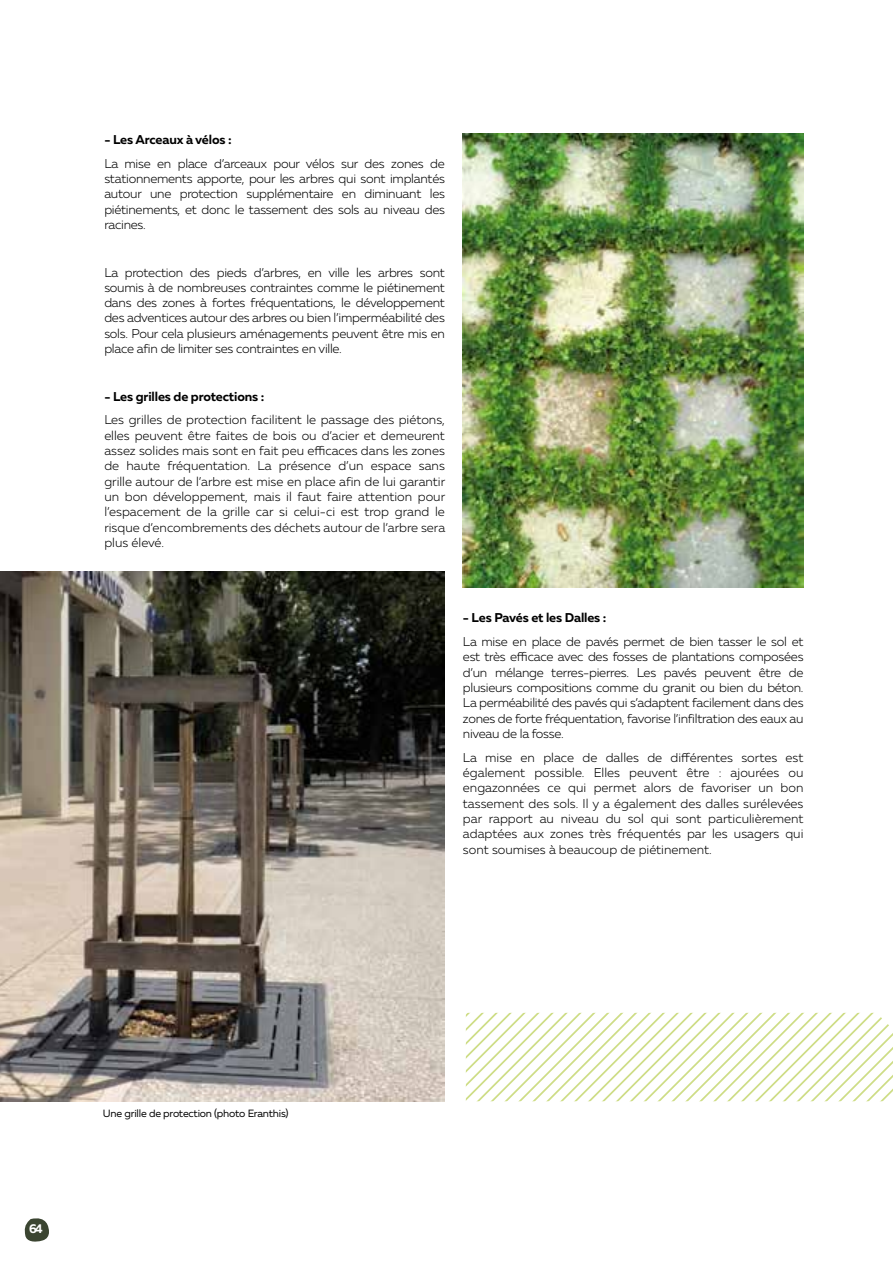
<style>
.page{position:relative;width:893px;height:1263px;background:#fff}
.page>*{position:absolute;margin:0;border:0;box-sizing:border-box;transform-origin:0 0}
.t1{font:300 12.75px/15.3px "Muller";letter-spacing:-.02em;color:#000;text-align:justify}
.t2{font:700 12.75px "Muller";letter-spacing:-.01em;color:#000}
.t3{font:700 12.75px "Muller";color:#fff;scale:.95 1}
.t4{font:10.5px "Muller";letter-spacing:-.02em;color:#000}
</style>
<div class="page">
<img style="left:463px;top:134px;width:340px;height:453px">
<img style="left:0;top:572px;width:445px;height:529px">
<svg style="left:466px;top:1013px;width:427px;height:88px"></svg>
<svg style="left:24px;top:1218px;width:25px;height:24px"></svg>
<p class="t2" style="left:104px;top:131px;width:129px">- Les Arceaux à vélos :</p>
<p class="t1" style="left:104px;top:155px;width:342px">La mise en place d’arceaux pour vélos sur des zones de stationnements apporte, pour les arbres qui sont implantés autour une protection supplémentaire en diminuant les piétinements, et donc le tassement des sols au niveau des racines.</p>
<p class="t1" style="left:104px;top:264px;width:342px">La protection des pieds d’arbres, en ville les arbres sont soumis à de nombreuses contraintes comme le piétinement dans des zones à fortes fréquentations, le développement des adventices autour des arbres ou bien l’imperméabilité des sols. Pour cela plusieurs aménagements peuvent être mis en place afin de limiter ses contraintes en ville.</p>
<p class="t2" style="left:104px;top:388px;width:162px">- Les grilles de protections :</p>
<p class="t1" style="left:104px;top:412px;width:342px">Les grilles de protection facilitent le passage des piétons, elles peuvent être faites de bois ou d’acier et demeurent assez solides mais sont en fait peu efficaces dans les zones de haute fréquentation. La présence d’un espace sans grille autour de l’arbre est mise en place afin de lui garantir un bon développement, mais il faut faire attention pour l’espacement de la grille car si celui-ci est trop grand le risque d’encombrements des déchets autour de l’arbre sera plus élevé.</p>
<p class="t2" style="left:463px;top:610px;width:145px">- Les Pavés et les Dalles :</p>
<p class="t1" style="left:463px;top:634px;width:342px">La mise en place de pavés permet de bien tasser le sol et est très efficace avec des fosses de plantations composées d’un mélange terres-pierres. Les pavés peuvent être de plusieurs compositions comme du granit ou bien du béton.<br>La perméabilité des pavés qui s’adaptent facilement dans des zones de forte fréquentation, favorise l’infiltration des eaux au niveau de la fosse.</p>
<p class="t1" style="left:463px;top:749px;width:342px">La mise en place de dalles de différentes sortes est également possible. Elles peuvent être : ajourées ou engazonnées ce qui permet alors de favoriser un bon tassement des sols. Il y a également des dalles surélevées par rapport au niveau du sol qui sont particulièrement adaptées aux zones très fréquentés par les usagers qui sont soumises à beaucoup de piétinement.</p>
<p class="t3" style="left:29px;top:1220px;width:16px">64</p>
<p class="t4" style="left:103px;top:1107px;width:187px">Une grille de protection (photo Eranthis)</p>
</div>
